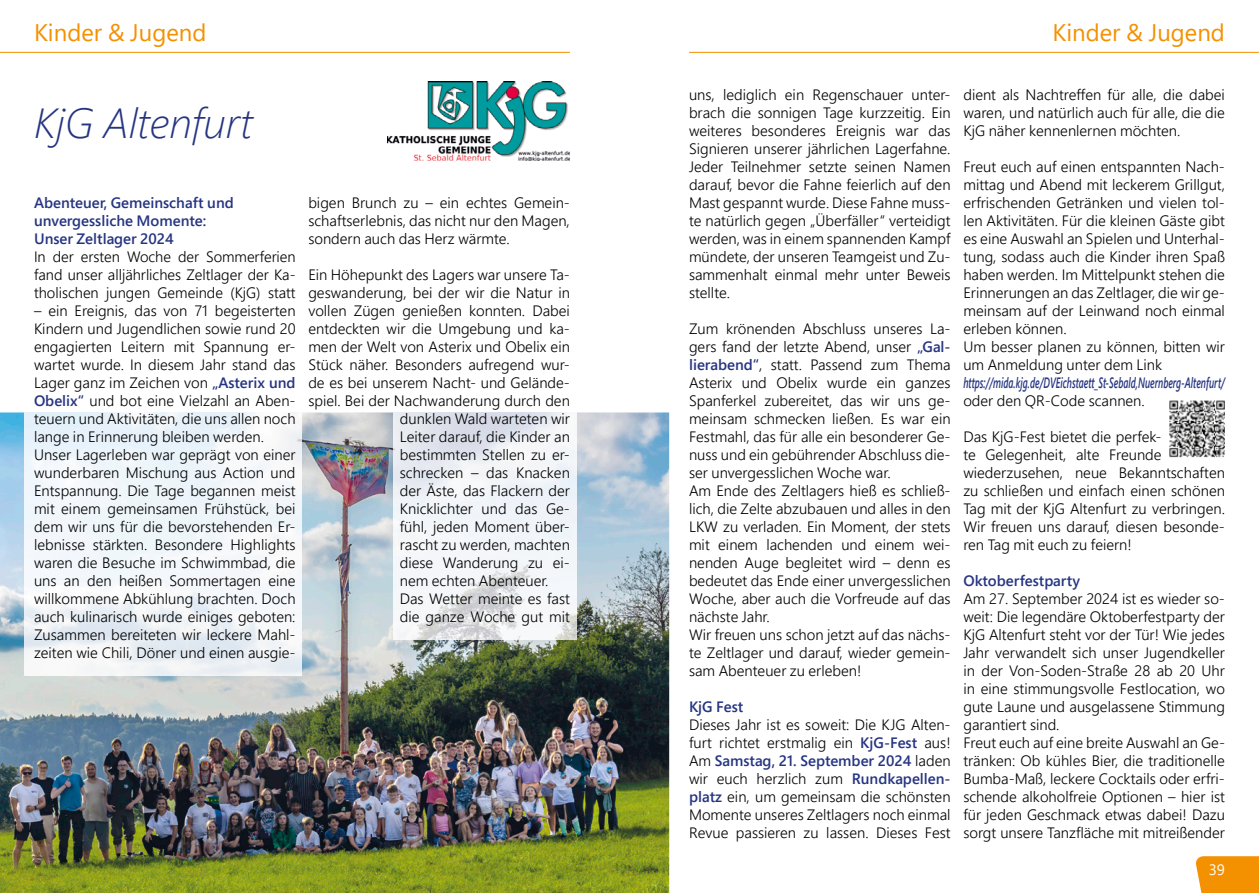
<style>
.page{position:relative;width:1259px;height:893px;background:#fff}
.page>*{position:absolute;margin:0;border:0;box-sizing:border-box;transform-origin:0 0}
.t1{font:italic 300 42px "Segoe Pro";color:#263582}
.t2{font:24px "Segoe Pro";color:#f39100}
.t3{font:300 15px/18px "Segoe Pro";color:#000;text-align:justify}
.t4{font:600 15px/18px "Segoe Pro";color:#263582}
.t5{font:italic 600 15px "Segoe Pro";color:#263582;scale:.6 1}
.t6{font:15px "Segoe Pro";color:#fff}
.s1{font-weight:600;color:#263582}
</style>
<div class="page">
<hr style="left:689px;top:52px;width:570px;height:1px;background:#f39100">
<hr style="left:0;top:52px;width:570px;height:1px;background:#f39100">
<svg style="left:1196px;top:856px;width:63px;height:37px;background:#f3950b"></svg>
<img style="left:0;top:412px;width:669px;height:481px">
<img style="left:387px;top:81px;width:183px;height:80px">
<img style="left:24px;top:412px;width:278px;height:263px">
<img style="left:393px;top:412px;width:183px;height:227px">
<img style="left:1169px;top:400px;width:56px;height:58px">
<h2 class="t2" style="left:34px;top:16px;width:174px">Kinder &amp; Jugend</h2>
<h2 class="t2" style="left:1052px;top:16px;width:174px">Kinder &amp; Jugend</h2>
<h1 class="t1" style="left:34px;top:95px;width:220px">KjG Altenfurt</h1>
<p class="t4" style="left:34px;top:193px;width:201px">Abenteuer, Gemeinschaft und unvergessliche Momente:<br>Unser Zeltlager 2024</p>
<p class="t3" style="left:34px;top:247px;width:263px">In der ersten Woche der Sommerferien fand unser alljährliches Zeltlager der Ka&shy;tholischen jungen Gemeinde (KjG) statt</p>
<p class="t3" style="left:34px;top:301px;width:263px;text-align:left">– ein Ereignis, das von 71 begeisterten Kindern und Jugendlichen sowie rund 20 engagierten Leitern mit Spannung er&shy;wartet wurde. In diesem Jahr stand das Lager ganz im Zeichen von <span class="s1">„Asterix und Obelix“</span> und bot eine Vielzahl an Aben&shy;teuern und Aktivitäten, die uns allen noch lange in Erinnerung bleiben werden.<br>Unser Lagerleben war geprägt von einer wunderbaren Mischung aus Action und Entspannung. Die Tage begannen meist mit einem gemeinsamen Frühstück, bei dem wir uns für die bevorstehenden Er&shy;lebnisse stärkten. Besondere Highlights waren die Besuche im Schwimmbad, die uns an den heißen Sommertagen eine willkommene Abkühlung brachten. Doch auch kulinarisch wurde einiges geboten:<br>Zusammen bereiteten wir leckere Mahl&shy;zeiten wie Chili, Döner und einen ausgie-</p>
<p class="t3" style="left:308px;top:193px;width:263px">bigen Brunch zu – ein echtes Gemein&shy;schaftserlebnis, das nicht nur den Magen, sondern auch das Herz wärmte.</p>
<p class="t3" style="left:308px;top:265px;width:263px">Ein Höhepunkt des Lagers war unsere Ta&shy;geswanderung, bei der wir die Natur in vollen Zügen genießen konnten. Dabei entdeckten wir die Umgebung und ka&shy;men der Welt von Asterix und Obelix ein Stück näher. Besonders aufregend wur&shy;de es bei unserem Nacht- und Gelände&shy;spiel. Bei der Nachwanderung durch den</p>
<p class="t3" style="left:400px;top:409px;width:172px;text-align:left">dunklen Wald warteten wir<br>Leiter darauf, die Kinder an bestimmten Stellen zu er&shy;schrecken – das Knacken der Äste, das Flackern der<br>Knicklichter und das Ge&shy;fühl, jeden Moment über&shy;rascht zu werden, machten diese Wanderung zu ei&shy;nem echten Abenteuer.<br>Das Wetter meinte es fast die ganze Woche gut mit</p>
<p class="t3" style="left:689px;top:85px;width:263px">uns, lediglich ein Regenschauer unter&shy;brach die sonnigen Tage kurzzeitig. Ein weiteres besonderes Ereignis war das Signieren unserer jährlichen Lagerfahne.<br>Jeder Teilnehmer setzte seinen Namen darauf, bevor die Fahne feierlich auf den Mast gespannt wurde. Diese Fahne muss&shy;te natürlich gegen „Überfäller“ verteidigt werden, was in einem spannenden Kampf mündete, der unseren Teamgeist und Zu&shy;sammenhalt einmal mehr unter Beweis stellte.</p>
<p class="t3" style="left:689px;top:319px;width:263px;text-align:left">Zum krönenden Abschluss unseres La&shy;gers fand der letzte Abend, unser <span class="s1">„Gal&shy;lierabend“</span>, statt. Passend zum Thema Asterix und Obelix wurde ein ganzes Spanferkel zubereitet, das wir uns ge&shy;meinsam schmecken ließen. Es war ein Festmahl, das für alle ein besonderer Ge&shy;nuss und ein gebührender Abschluss die&shy;ser unvergesslichen Woche war.<br>Am Ende des Zeltlagers hieß es schließ&shy;lich, die Zelte abzubauen und alles in den LKW zu verladen. Ein Moment, der stets mit einem lachenden und einem wei&shy;nenden Auge begleitet wird – denn es bedeutet das Ende einer unvergesslichen Woche, aber auch die Vorfreude auf das nächste Jahr.<br>Wir freuen uns schon jetzt auf das nächs&shy;te Zeltlager und darauf, wieder gemein&shy;sam Abenteuer zu erleben!</p>
<p class="t4" style="left:689px;top:697px;width:56px">KjG Fest</p>
<p class="t3" style="left:689px;top:715px;width:263px">Dieses Jahr ist es soweit: Die KJG Alten&shy;furt richtet erstmalig ein <span class="s1">KjG-Fest</span> aus!<br>Am <span class="s1">Samstag, 21. September 2024</span> laden wir euch herzlich zum <span class="s1">Rundkapellen&shy;platz</span> ein, um gemeinsam die schönsten Momente unseres Zeltlagers noch einmal Revue passieren zu lassen. Dieses Fest</p>
<p class="t3" style="left:963px;top:85px;width:263px">dient als Nachtreffen für alle, die dabei waren, und natürlich auch für alle, die die KjG näher kennenlernen möchten.</p>
<p class="t3" style="left:963px;top:157px;width:263px;text-align:left">Freut euch auf einen entspannten Nach&shy;mittag und Abend mit leckerem Grillgut, erfrischenden Getränken und vielen tol&shy;len Aktivitäten. Für die kleinen Gäste gibt es eine Auswahl an Spielen und Unterhal&shy;tung, sodass auch die Kinder ihren Spaß haben werden. Im Mittelpunkt stehen die Erinnerungen an das Zeltlager, die wir ge&shy;meinsam auf der Leinwand noch einmal erleben können.<br>Um besser planen zu können, bitten wir um Anmeldung unter dem Link</p>
<p class="t5" style="left:963px;top:372px;width:437px">https://mida.kjg.de/DVEichstaett_St-Sebald,Nuernberg-Altenfurt/</p>
<p class="t3" style="left:963px;top:391px;width:183px">oder den QR-Code scannen.</p>
<p class="t3" style="left:963px;top:427px;width:263px;text-align:left">Das KjG-Fest bietet die perfek-<br>te Gelegenheit, alte Freunde wiederzusehen, neue Bekanntschaften zu schließen und einfach einen schönen Tag mit der KjG Altenfurt zu verbringen.<br>Wir freuen uns darauf, diesen besonde&shy;ren Tag mit euch zu feiern!</p>
<p class="t4" style="left:963px;top:571px;width:118px">Oktoberfestparty</p>
<p class="t3" style="left:963px;top:589px;width:263px;text-align:left">Am 27. September 2024 ist es wieder so&shy;weit: Die legendäre Oktoberfestparty der KjG Altenfurt steht vor der Tür! Wie jedes Jahr verwandelt sich unser Jugendkeller in der Von-Soden-Straße 28 ab 20 Uhr in eine stimmungsvolle Festlocation, wo gute Laune und ausgelassene Stimmung garantiert sind.<br>Freut euch auf eine breite Auswahl an Ge&shy;tränken: Ob kühles Bier, die traditionelle Bumba-Maß, leckere Cocktails oder erfri&shy;schende alkoholfreie Optionen – hier ist für jeden Geschmack etwas dabei! Dazu sorgt unsere Tanzfläche mit mitreißender</p>
<p class="t6" style="left:1208px;top:859px;width:18px">39</p>
</div>
